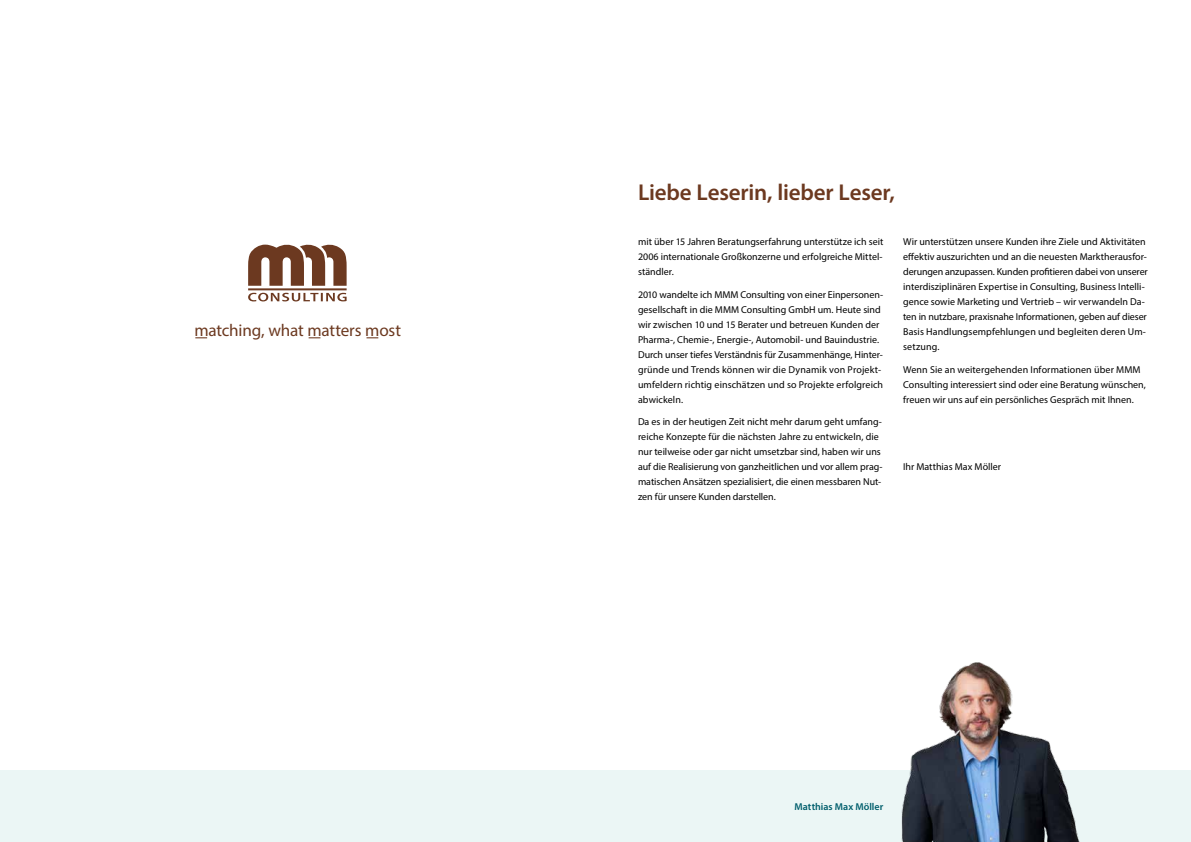
<style>
.page{position:relative;width:1191px;height:842px;background:#fff}
.page>*{position:absolute;margin:0;border:0;box-sizing:border-box;transform-origin:0 0}
.t1{font:600 23px "Myriad Pro";letter-spacing:-.005em;color:#6c3920}
.t2{font:17.1px "Myriad Pro";letter-spacing:-.01em;color:#6c3920}
.t3{font:10px/15px "Myriad Pro";color:#000}
.t4{font:600 10px "Myriad Pro";letter-spacing:.005em;color:#005e6c}
</style>
<div class="page">
<div style="left:0;top:770px;width:1191px;height:72px;background:#ebf6f5"></div>
<svg style="left:195px;top:337px;width:12px;height:1px"></svg>
<svg style="left:366px;top:337px;width:12px;height:1px"></svg>
<svg style="left:248px;top:244px;width:99px;height:57px"></svg>
<img style="left:901px;top:662px;width:179px;height:180px">
<h2 class="t2" style="left:194px;top:319px;width:208px">matching, what matters most</h2>
<h1 class="t1" style="left:638px;top:178px;width:258px">Liebe Leserin, lieber Leser,</h1>
<p class="t3" style="left:638px;top:234px;width:247px;text-align:justify">mit über 15 Jahren Beratungserfahrung unterstütze ich seit 2006 internationale Großkonzerne und erfolgreiche Mittel&shy;ständler.</p>
<p class="t3" style="left:638px;top:287px;width:247px">2010 wandelte ich MMM Consulting von einer Einpersonen&shy;gesellschaft in die MMM Consulting GmbH um. Heute sind wir zwischen 10 und 15 Berater und betreuen Kunden der Pharma-, Chemie-, Energie-, Automobil- und Bauindustrie.<br>Durch unser tiefes Verständnis für Zusammenhänge, Hinter&shy;gründe und Trends können wir die Dynamik von Projekt&shy;umfeldern richtig einschätzen und so Projekte erfolgreich abwickeln.</p>
<p class="t3" style="left:638px;top:414px;width:246px">Da es in der heutigen Zeit nicht mehr darum geht umfang&shy;reiche Konzepte für die nächsten Jahre zu entwickeln, die nur teilweise oder gar nicht umsetzbar sind, haben wir uns auf die Realisierung von ganzheitlichen und vor allem prag&shy;matischen Ansätzen spezialisiert, die einen messbaren Nut&shy;zen für unsere Kunden darstellen.</p>
<p class="t3" style="left:903px;top:234px;width:246px">Wir unterstützen unsere Kunden ihre Ziele und Aktivitäten effektiv auszurichten und an die neuesten Marktherausfor&shy;derungen anzupassen. Kunden profitieren dabei von unserer interdisziplinären Expertise in Consulting, Business Intelli&shy;gence sowie Marketing und Vertrieb – wir verwandeln Da&shy;ten in nutzbare, praxisnahe Informationen, geben auf dieser Basis Handlungsempfehlungen und begleiten deren Um&shy;setzung.</p>
<p class="t3" style="left:903px;top:362px;width:244px">Wenn Sie an weitergehenden Informationen über MMM<br>Consulting interessiert sind oder eine Beratung wünschen, freuen wir uns auf ein persönliches Gespräch mit Ihnen.</p>
<p class="t3" style="left:903px;top:459px;width:100px">Ihr Matthias Max Möller</p>
<p class="t4" style="left:794px;top:800px;width:90px">Matthias Max Möller</p>
</div>
